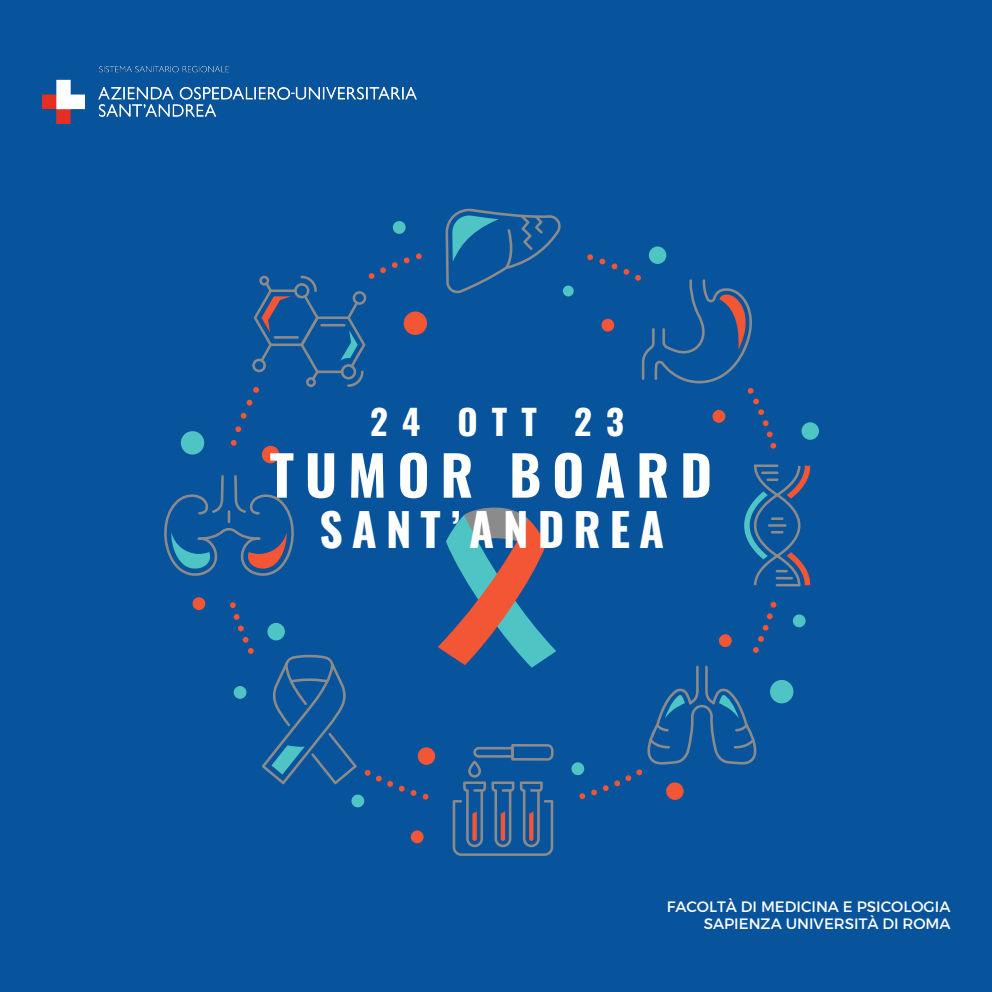
<style>
.page{position:relative;width:992px;height:992px;background:#07539c}
.page>*{position:absolute;margin:0;border:0;box-sizing:border-box;transform-origin:0 0}
.t1{font:700 54.75px "Oswald";letter-spacing:.2em;color:#fff}
.t2{font:700 45.5px "Oswald";letter-spacing:.2em;color:#fff}
.t3{font:700 34.75px "Oswald";letter-spacing:.405em;color:#fff}
.t4{font:15px "Montserrat";color:#fff}
</style>
<div class="page">
<svg style="left:380px;top:257px;width:30px;height:16px"></svg>
<svg style="left:416px;top:253px;width:6px;height:6px"></svg>
<svg style="left:231px;top:440px;width:6px;height:6px"></svg>
<svg style="left:235px;top:399px;width:18px;height:33px"></svg>
<svg style="left:233px;top:614px;width:21px;height:40px"></svg>
<svg style="left:230px;top:602px;width:6px;height:6px"></svg>
<svg style="left:423px;top:794px;width:5px;height:6px"></svg>
<svg style="left:365px;top:770px;width:52px;height:26px"></svg>
<svg style="left:579px;top:793px;width:6px;height:6px"></svg>
<svg style="left:753px;top:602px;width:23px;height:51px"></svg>
<svg style="left:770px;top:443px;width:6px;height:6px"></svg>
<div style="left:181px;top:431px;width:23px;height:24px;background:#4fc4c5;border-radius:50%"></div>
<div style="left:770px;top:680px;width:23px;height:23px;background:#4fc4c5;border-radius:50%"></div>
<div style="left:234px;top:686px;width:12px;height:13px;background:#4fc4c5;border-radius:50%"></div>
<div style="left:793px;top:614px;width:13px;height:13px;background:#4fc4c5;border-radius:50%"></div>
<div style="left:393px;top:221px;width:13px;height:13px;background:#4fc4c5;border-radius:50%"></div>
<div style="left:571px;top:762px;width:13px;height:13px;background:#4fc4c5;border-radius:50%"></div>
<div style="left:267px;top:623px;width:18px;height:17px;background:#4fc4c5;border-radius:50%"></div>
<div style="left:649px;top:246px;width:17px;height:18px;background:#4fc4c5;border-radius:50%"></div>
<div style="left:563px;top:286px;width:11px;height:10px;background:#4fc4c5;border-radius:50%"></div>
<div style="left:801px;top:422px;width:18px;height:18px;background:#4fc4c5;border-radius:50%"></div>
<div style="left:404px;top:312px;width:23px;height:23px;background:#f25635;border-radius:50%"></div>
<div style="left:193px;top:597px;width:12px;height:13px;background:#f25635;border-radius:50%"></div>
<div style="left:719px;top:634px;width:13px;height:13px;background:#f25635;border-radius:50%"></div>
<div style="left:411px;top:830px;width:13px;height:13px;background:#f25635;border-radius:50%"></div>
<div style="left:351px;top:794px;width:13px;height:13px;background:#4fc4c5;border-radius:50%"></div>
<div style="left:262px;top:446px;width:17px;height:17px;background:#f25635;border-radius:50%"></div>
<svg style="left:666px;top:782px;width:18px;height:18px"></svg>
<div style="left:418px;top:747px;width:17px;height:18px;background:#f25635;border-radius:50%"></div>
<svg style="left:445px;top:208px;width:116px;height:85px"></svg>
<svg style="left:591px;top:665px;width:166px;height:130px"></svg>
<svg style="left:164px;top:475px;width:130px;height:101px"></svg>
<svg style="left:587px;top:254px;width:186px;height:183px"></svg>
<svg style="left:252px;top:273px;width:122px;height:120px"></svg>
<svg style="left:262px;top:655px;width:95px;height:129px"></svg>
<svg style="left:744px;top:464px;width:66px;height:122px"></svg>
<svg style="left:453px;top:744px;width:101px;height:112px"></svg>
<svg style="left:438px;top:507px;width:118px;height:160px"></svg>
<img style="left:43px;top:67px;width:373px;height:56px">
<p class="t3" style="left:370px;top:394px;width:255px">24 OTT 23</p>
<p class="t1" style="left:270px;top:432px;width:444px">TUMOR BOARD</p>
<p class="t2" style="left:320px;top:494px;width:346px">SANT’ANDREA</p>
<p class="t4" style="left:667px;top:897px;width:285px">FACOLTÀ DI MEDICINA E PSICOLOGIA</p>
<p class="t4" style="left:704px;top:914px;width:248px">SAPIENZA UNIVERSITÀ DI ROMA</p>
</div>
